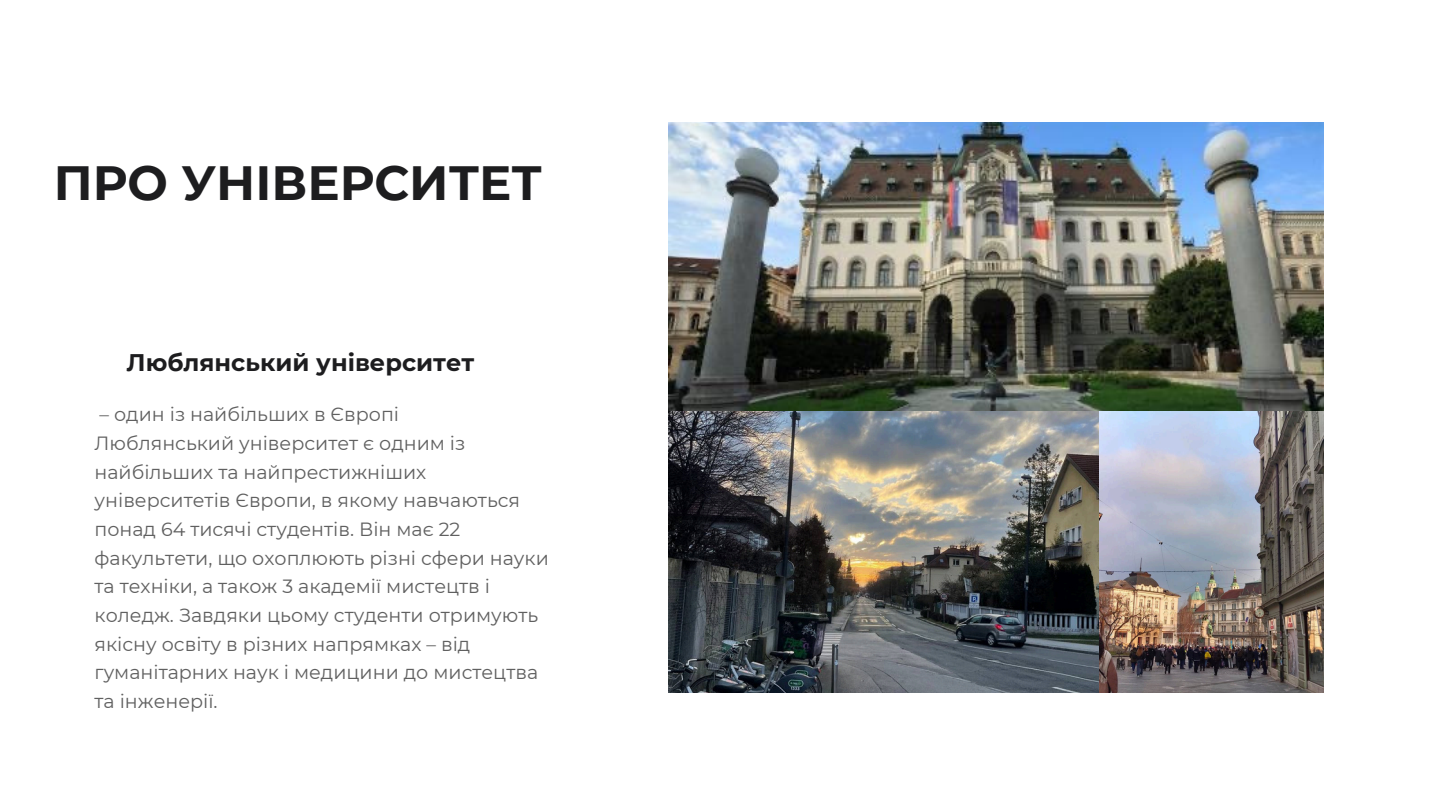
<style>
.page{position:relative;width:1440px;height:810px;background:#fff}
.page>*{position:absolute;margin:0;border:0;box-sizing:border-box;transform-origin:0 0}
.t1{font:700 48px "Montserrat";color:#1d1d1f}
.t2{font:700 24px "Montserrat";color:#1d1d1f}
.t3{font:19.1px/28.7px "Montserrat";color:#606060}
</style>
<div class="page">
<img style="left:668px;top:122px;width:656px;height:571px">
<h1 class="t1" style="left:54px;top:154px;width:490px">ПРО УНІВЕРСИТЕТ</h1>
<h2 class="t2" style="left:127px;top:348px;width:349px">Люблянський університет</h2>
<p class="t3" style="left:100px;top:400px;width:301px">– один із найбільших в Європі</p>
<p class="t3" style="left:95px;top:429px;width:456px">Люблянський університет є одним із найбільших та найпрестижніших університетів Європи, в якому навчаються понад 64 тисячі студентів. Він має 22 факультети, що охоплюють різні сфери науки та техніки, а також 3 академії мистецтв і коледж. Завдяки цьому студенти отримують якісну освіту в різних напрямках – від гуманітарних наук і медицини до мистецтва та інженерії.</p>
</div>
